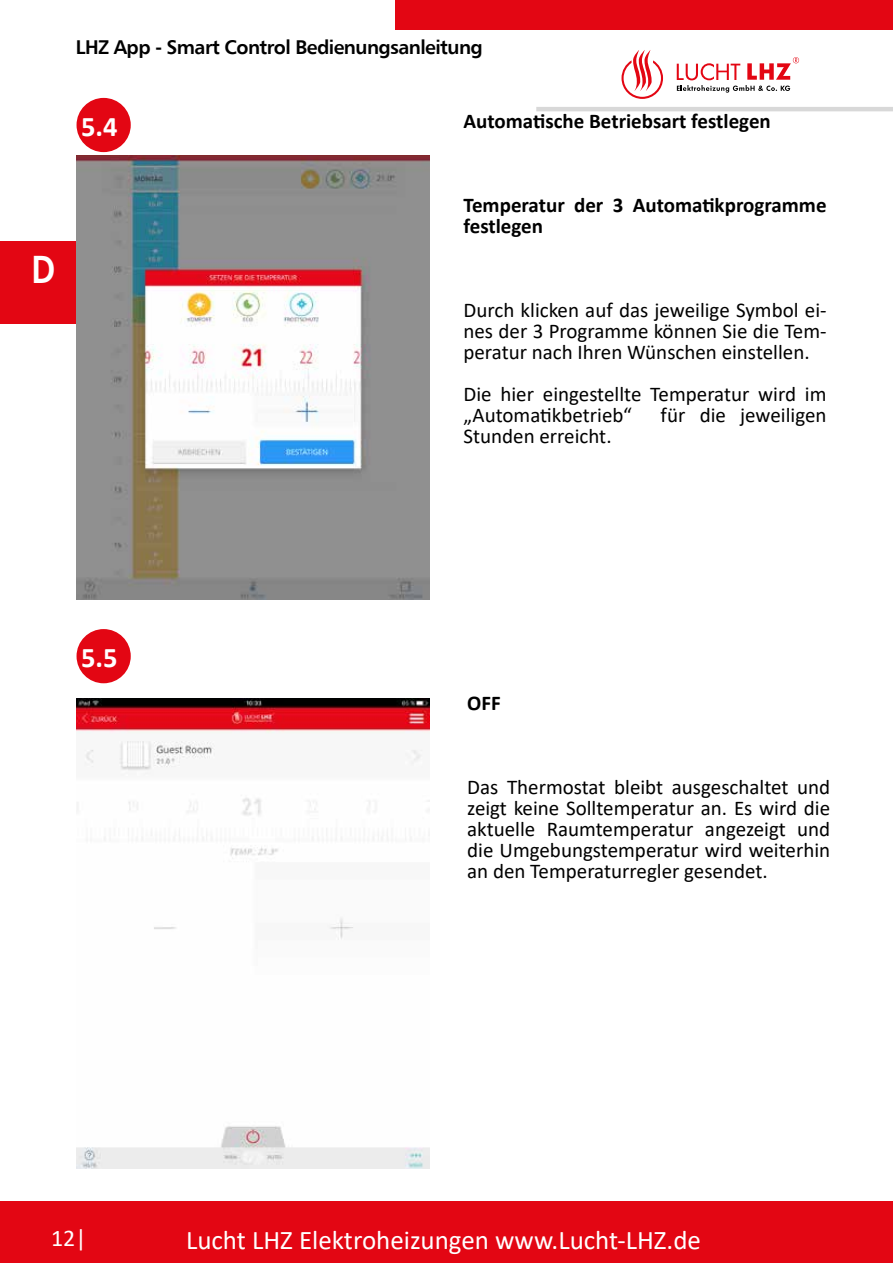
<style>
.page{position:relative;width:893px;height:1263px;background:#fff}
.page>*{position:absolute;margin:0;border:0;box-sizing:border-box;transform-origin:0 0}
.t1{font:38.55px "Humanist 777 BT Bold B";color:#fff;scale:.85 1}
.t2{font:700 28.5px "Calibri";color:#fff}
.t3{font:27px "Calibri";color:#fff}
.t4{font:24px "Calibri";color:#fff}
.t5{font:21px/21px "Calibri";color:#000;text-align:justify}
.t6{font:700 21px/21px "Calibri";color:#000}
.t7{font:19.5px "Humanist 777 BT Bold B";letter-spacing:-.03em;color:#000}
</style>
<div class="page">
<svg style="left:621px;top:50px;width:42px;height:49px"></svg>
<svg style="left:677px;top:57px;width:122px;height:36px"></svg>
<div style="left:0;top:1202px;width:893px;height:61px;background:#e30613"></div>
<div style="left:396px;top:0;width:497px;height:30px;background:#e30613"></div>
<div style="left:0;top:241px;width:77px;height:83px;background:#e30613"></div>
<hr style="left:536px;top:107px;width:357px;height:4px;background:#d8d8d8">
<img style="left:77px;top:156px;width:352px;height:444px">
<div style="left:77px;top:98px;width:54px;height:54px;background:#e30613;border-radius:50%"></div>
<img style="left:77px;top:699px;width:352px;height:470px">
<div style="left:77px;top:629px;width:54px;height:54px;background:#e30613;border-radius:50%"></div>
<p class="t7" style="left:76px;top:35px;width:408px">LHZ App - Smart Control Bedienungsanleitung</p>
<h2 class="t2" style="left:81px;top:106px;width:38px">5.4</h2>
<p class="t6" style="left:463px;top:111px;width:309px">Automatische Betriebsart festlegen</p>
<h1 class="t1" style="left:32px;top:245px;width:29px">D</h1>
<h2 class="t2" style="left:81px;top:637px;width:38px">5.5</h2>
<p class="t6" style="left:463px;top:195px;width:365px">Temperatur der 3 Automatikprogramme festlegen</p>
<p class="t5" style="left:463px;top:299px;width:365px">Durch klicken auf das jeweilige Symbol ei&shy;nes der 3 Programme können Sie die Tem&shy;peratur nach Ihren Wünschen einstellen.</p>
<p class="t5" style="left:463px;top:383px;width:365px">Die hier eingestellte Temperatur wird im „Automatikbetrieb“</p>
<p class="t5" style="left:661px;top:404px;width:167px">für die jeweiligen</p>
<p class="t5" style="left:463px;top:425px;width:150px">Stunden erreicht.</p>
<p class="t6" style="left:467px;top:692px;width:35px">OFF</p>
<p class="t5" style="left:467px;top:776px;width:365px">Das Thermostat bleibt ausgeschaltet und zeigt keine Solltemperatur an. Es wird die aktuelle Raumtemperatur angezeigt und die Umgebungstemperatur wird weiterhin an den Temperaturregler gesendet.</p>
<p class="t4" style="left:51px;top:1222px;width:37px">12|</p>
<p class="t3" style="left:186px;top:1221px;width:516px">Lucht LHZ Elektroheizungen www.Lucht-LHZ.de</p>
</div>
